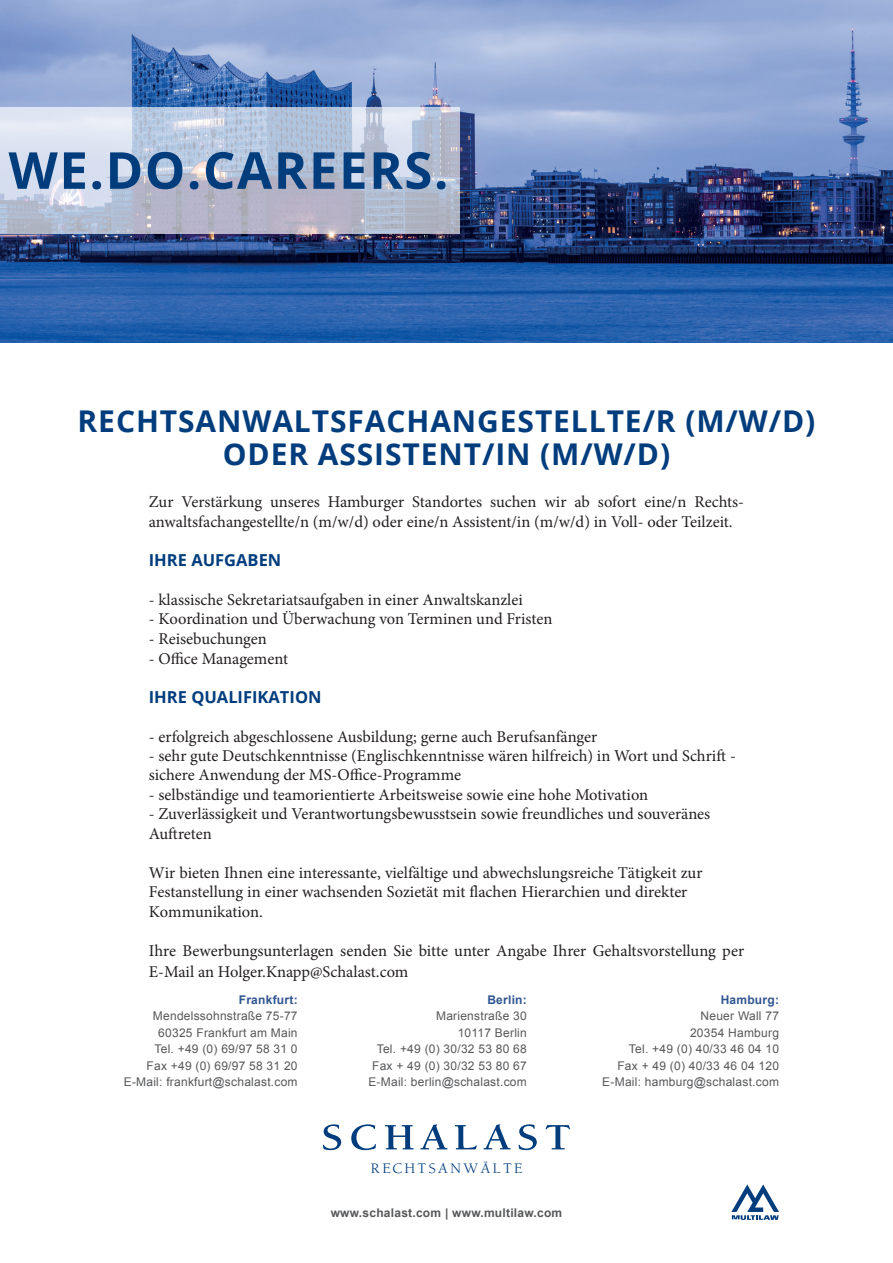
<style>
.page{position:relative;width:893px;height:1263px;background:#fff}
.page>*{position:absolute;margin:0;border:0;box-sizing:border-box;transform-origin:0 0}
.t1{font:700 51px "Open Sans";letter-spacing:.03em;color:#013d7d}
.t2{font:700 30px/33px "Open Sans";letter-spacing:.03em;color:#013d7d;text-align:center}
.t3{font:16.5px/19.5px "Minion Pro";letter-spacing:-.005em;color:#231f20}
.t4{font:700 16.5px "Open Sans";color:#013d7d}
.t5{font:13.35px "Berkeley Oldstyle";letter-spacing:.16em;color:#013d7d}
.t6{font:12px/16.5px "Arial";letter-spacing:.02em;color:#57585a;text-align:right}
.t7{font:700 12px "Arial";letter-spacing:.02em;color:#57585a}
.t8{font:700 12px "Arial";letter-spacing:.02em;color:#305691}
</style>
<div class="page">
<svg style="left:323px;top:1124px;width:18px;height:26px"></svg>
<svg style="left:351px;top:1124px;width:25px;height:26px"></svg>
<svg style="left:385px;top:1125px;width:29px;height:24px"></svg>
<svg style="left:420px;top:1124px;width:27px;height:25px"></svg>
<svg style="left:455px;top:1125px;width:22px;height:24px"></svg>
<svg style="left:484px;top:1124px;width:26px;height:25px"></svg>
<svg style="left:519px;top:1124px;width:18px;height:26px"></svg>
<svg style="left:546px;top:1125px;width:24px;height:24px"></svg>
<svg style="left:731px;top:1184px;width:48px;height:35px"></svg>
<img style="left:0;top:0;width:893px;height:342px">
<svg style="left:0;top:108px;width:460px;height:126px;background:#bfc7d9"></svg>
<h1 class="t1" style="left:9px;top:134px;width:441px">WE.DO.CAREERS.</h1>
<h2 class="t2" style="left:78px;top:404px;width:739px">RECHTSANWALTSFACHANGESTELLTE/R (M/W/D)<br>ODER ASSISTENT/IN (M/W/D)</h2>
<p class="t3" style="left:149px;top:492px;width:597px">Zur Verstärkung unseres Hamburger Standortes suchen wir ab sofort eine/n Rechts&shy;anwaltsfachangestellte/n (m/w/d) oder eine/n Assistent/in (m/w/d) in Voll- oder Teilzeit.</p>
<p class="t4" style="left:149px;top:548px;width:134px">IHRE AUFGABEN</p>
<p class="t3" style="left:149px;top:590px;width:376px">- klassische Sekretariatsaufgaben in einer Anwaltskanzlei</p>
<p class="t3" style="left:149px;top:609px;width:405px">- Koordination und Überwachung von Terminen und Fristen</p>
<p class="t3" style="left:149px;top:629px;width:120px">- Reisebuchungen</p>
<p class="t3" style="left:149px;top:648px;width:141px">- Office Management</p>
<p class="t4" style="left:149px;top:685px;width:174px">IHRE QUALIFIKATION</p>
<p class="t3" style="left:149px;top:726px;width:450px">- erfolgreich abgeschlossene Ausbildung; gerne auch Berufsanfänger</p>
<p class="t3" style="left:149px;top:746px;width:589px">- sehr gute Deutschkenntnisse (Englischkenntnisse wären hilfreich) in Wort und Schrift - sichere Anwendung der MS-Office-Programme</p>
<p class="t3" style="left:149px;top:785px;width:501px">- selbständige und teamorientierte Arbeitsweise sowie eine hohe Motivation</p>
<p class="t3" style="left:149px;top:804px;width:563px">- Zuverlässigkeit und Verantwortungsbewusstsein sowie freundliches und souveränes<br>Auftreten</p>
<p class="t3" style="left:149px;top:863px;width:555px">Wir bieten Ihnen eine interessante, vielfältige und abwechslungsreiche Tätigkeit zur<br>Festanstellung in einer wachsenden Sozietät mit flachen Hierarchien und direkter<br>Kommunikation.</p>
<p class="t3" style="left:149px;top:940px;width:597px;line-height:21px">Ihre Bewerbungsunterlagen senden Sie bitte unter Angabe Ihrer Gehaltsvorstellung per<br>E-Mail an Holger.Knapp@Schalast.com</p>
<p class="t8" style="left:721px;top:992px;width:60px">Hamburg:</p>
<p class="t6" style="left:602px;top:1008px;width:178px">Neuer Wall 77<br>20354 Hamburg<br>Tel. +49 (0) 40/33 46 04 10<br>Fax + 49 (0) 40/33 46 04 120<br>E-Mail: hamburg@schalast.com</p>
<p class="t8" style="left:239px;top:992px;width:60px">Frankfurt:</p>
<p class="t6" style="left:124px;top:1008px;width:175px">Mendelssohnstraße 75-77<br>60325 Frankfurt am Main<br>Tel. +49 (0) 69/97 58 31 0<br>Fax +49 (0) 69/97 58 31 20<br>E-Mail: frankfurt@schalast.com</p>
<p class="t8" style="left:487px;top:992px;width:41px">Berlin:</p>
<p class="t6" style="left:368px;top:1008px;width:160px">Marienstraße 30<br>10117 Berlin<br>Tel. +49 (0) 30/32 53 80 68<br>Fax + 49 (0) 30/32 53 80 67<br>E-Mail: berlin@schalast.com</p>
<p class="t5" style="left:371px;top:1160px;width:153px">RECHTSANWÄLTE</p>
<p class="t7" style="left:331px;top:1204px;width:233px">www.schalast.com | www.multilaw.com</p>
</div>
